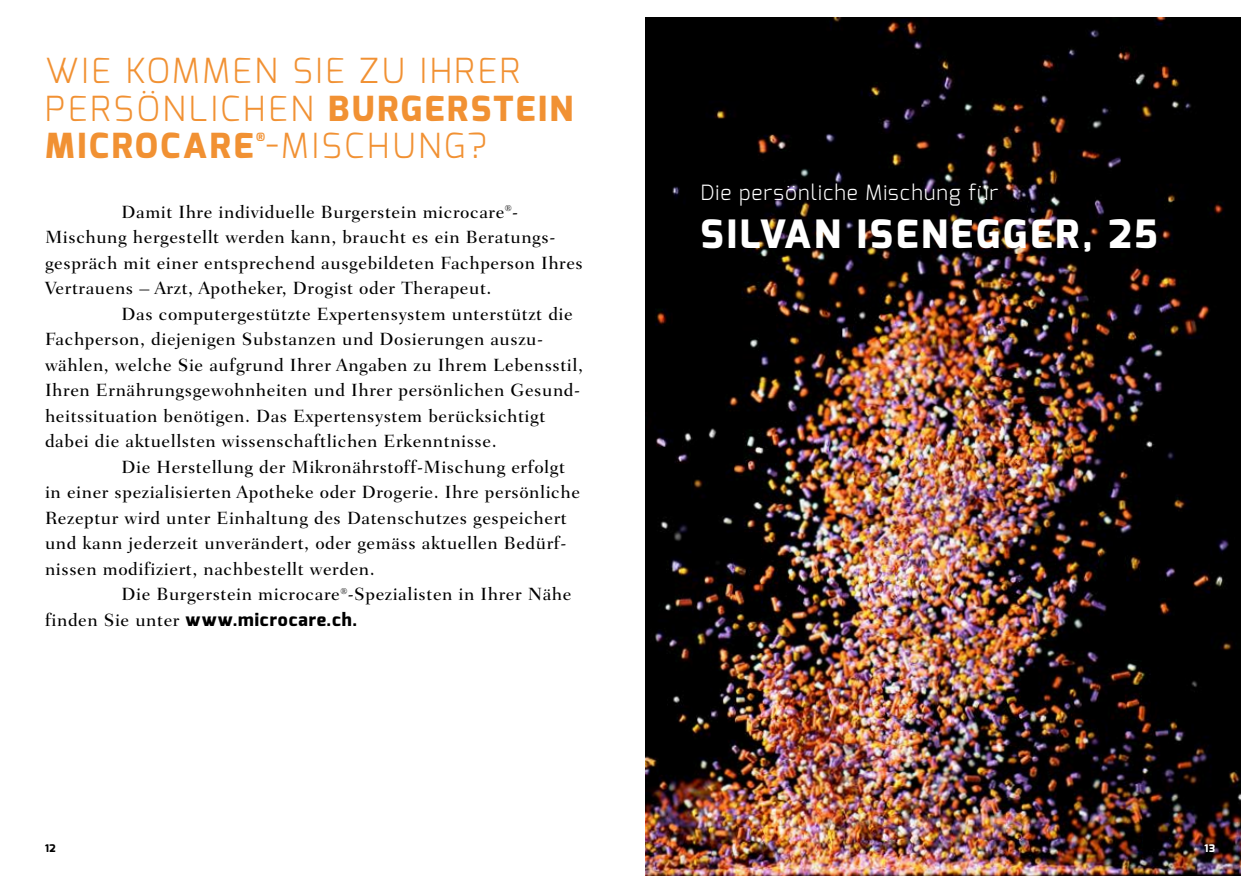
<style>
.page{position:relative;width:1259px;height:893px;background:#fff}
.page>*{position:absolute;margin:0;border:0;box-sizing:border-box;transform-origin:0 0}
.t1{font:800 39px "Exo";letter-spacing:.08em;color:#fff}
.t2{font:300 34.5px/37.5px "Exo";letter-spacing:.08em;color:#f19133}
.t3{font:300 21px "Exo";color:#fff}
.t4{font:500 18px "Fairfield LH";letter-spacing:.03em;color:#000}
.t5{font:800 18px "Exo";color:#000}
.t6{font:800 11.4px "Exo";color:#f19133}
.t7{font:800 10.5px "Exo";color:#000}
.t8{font:800 10.5px "Exo";color:#fff}
.s1{font-weight:800}
.s2{font-family:"Fairfield LH";font-weight:500}
</style>
<div class="page">
<img style="left:645px;top:17px;width:595px;height:859px">
<h2 class="t2" style="left:45px;top:52px;width:529px">WIE KOMMEN SIE ZU IHRER<br>PERSÖNLICHEN <span class="s1">BURGERSTEIN<br>MICROCARE</span> -MISCHUNG?</h2>
<p class="t6" style="left:256px;top:130px;width:11px">®</p>
<p class="t4" style="left:122px;top:201px;width:398px">Damit Ihre individuelle Burgerstein microcare<sup>®</sup>-</p>
<p class="t4" style="left:45px;top:227px;width:512px">Mischung hergestellt werden kann, braucht es ein Beratungs-</p>
<p class="t4" style="left:45px;top:252px;width:539px">gespräch mit einer entsprechend ausgebildeten Fachperson Ihres</p>
<p class="t4" style="left:45px;top:278px;width:448px">Vertrauens – Arzt, Apotheker, Drogist oder Therapeut.</p>
<p class="t4" style="left:122px;top:303px;width:452px">Das computergestützte Expertensystem unterstützt die</p>
<p class="t4" style="left:45px;top:329px;width:499px">Fachperson, diejenigen Substanzen und Dosierungen auszu-</p>
<p class="t4" style="left:45px;top:354px;width:539px">wählen, welche Sie aufgrund Ihrer Angaben zu Ihrem Lebensstil,</p>
<p class="t4" style="left:45px;top:380px;width:536px">Ihren Ernährungsgewohnheiten und Ihrer persönlichen Gesund-</p>
<p class="t4" style="left:45px;top:405px;width:502px">heitssituation benötigen. Das Expertensystem berücksichtigt</p>
<p class="t4" style="left:45px;top:431px;width:453px">dabei die aktuellsten wissenschaftlichen Erkenntnisse.</p>
<p class="t4" style="left:122px;top:456px;width:445px">Die Herstellung der Mikronährstoff-Mischung erfolgt</p>
<p class="t4" style="left:45px;top:482px;width:536px">in einer spezialisierten Apotheke oder Drogerie. Ihre persönliche</p>
<p class="t4" style="left:45px;top:507px;width:523px">Rezeptur wird unter Einhaltung des Datenschutzes gespeichert</p>
<p class="t4" style="left:45px;top:533px;width:523px">und kann jederzeit unverändert, oder gemäss aktuellen Bedürf-</p>
<p class="t4" style="left:45px;top:558px;width:331px">nissen modifiziert, nachbestellt werden.</p>
<p class="t4" style="left:122px;top:584px;width:451px">Die Burgerstein microcare<sup>®</sup>-Spezialisten in Ihrer Nähe</p>
<p class="t5" style="left:45px;top:607px;width:314px"><span class="s2">finden Sie unter</span> WWW.MICROCARE.CH.</p>
<p class="t3" style="left:700px;top:179px;width:299px">DIE PERSÖNLICHE MISCHUNG FÜR</p>
<h1 class="t1" style="left:700px;top:209px;width:459px">SILVAN ISENEGGER, 25</h1>
<p class="t7" style="left:45px;top:842px;width:12px">12</p>
<p class="t8" style="left:1204px;top:842px;width:12px">13</p>
</div>
